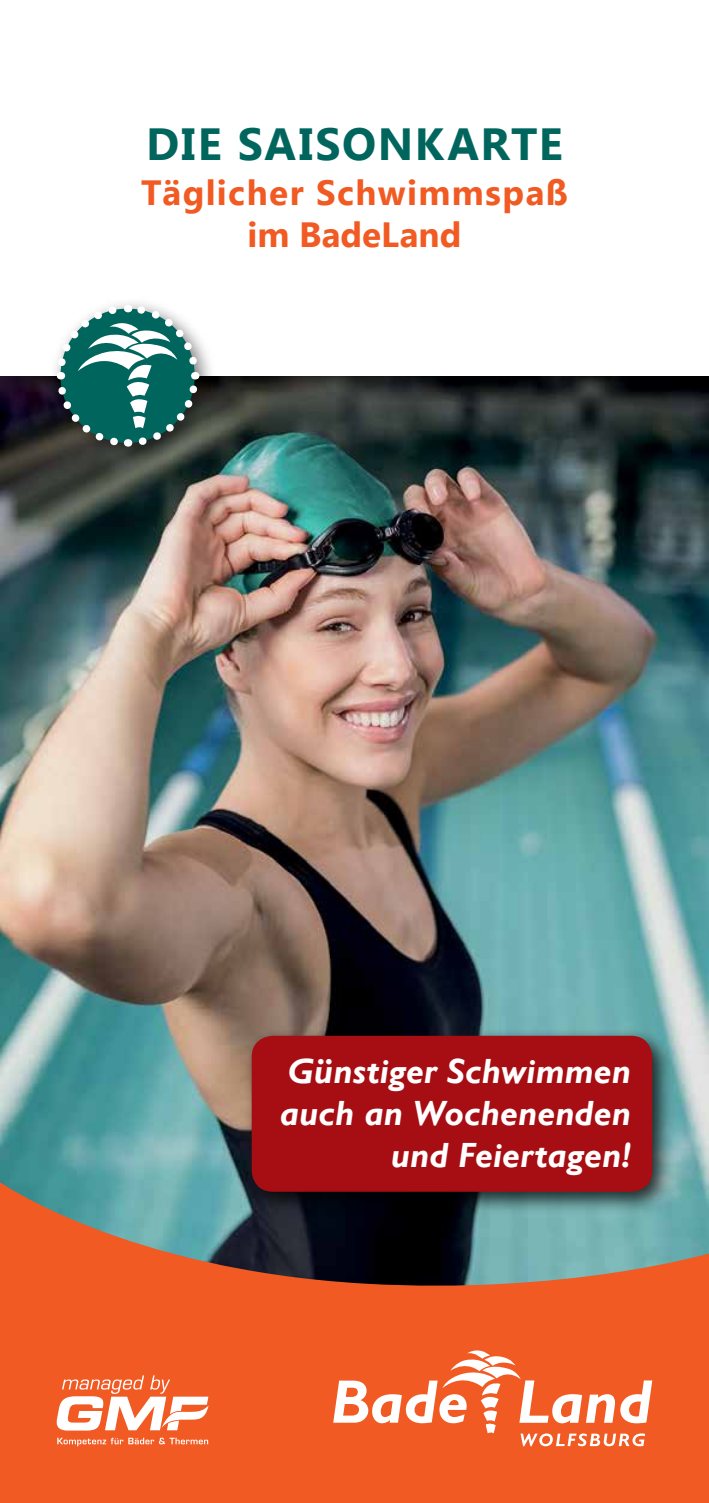
<style>
.page{position:relative;width:709px;height:1503px;background:#fff}
.page>*{position:absolute;margin:0;border:0;box-sizing:border-box;transform-origin:0 0}
.t1{font:700 45px "Segoe UI";letter-spacing:.035em;color:#00665d}
.t2{font:italic 700 35px/42px "Gill Sans";letter-spacing:.005em;color:#fff;text-align:right}
.t3{font:700 35px/42px "Segoe UI";letter-spacing:.035em;color:#f15a22;text-align:center}
</style>
<div class="page">
<img style="left:0;top:396px;width:709px;height:786px">
<svg style="left:0;top:1182px;width:709px;height:320px;background:#c65f37"></svg>
<div style="left:0;top:0;width:709px;height:396px;background:#000;opacity:.5"></div>
<div style="left:0;top:0;width:709px;height:376px;background:#fff"></div>
<svg style="left:333px;top:1349px;width:319px;height:97px"></svg>
<svg style="left:57px;top:1375px;width:152px;height:55px"></svg>
<svg style="left:57px;top:1437px;width:151px;height:9px"></svg>
<div style="left:244px;top:1028px;width:431px;height:186px;background:#000;opacity:.75"></div>
<div style="left:252px;top:1035px;width:400px;height:156px;background:#a70e13;border-radius:21px"></div>
<div style="left:48px;top:296px;width:170px;height:170px;background:#000;opacity:.5"></div>
<svg style="left:53px;top:301px;width:150px;height:150px"></svg>
<p class="t1" style="left:146px;top:112px;width:418px">DIE SAISONKARTE</p>
<p class="t3" style="left:141px;top:170px;width:428px">Täglicher Schwimmspaß im BadeLand</p>
<p class="t2" style="left:280px;top:1051px;width:352px">Günstiger Schwimmen auch an Wochenenden und Feiertagen!</p>
</div>
